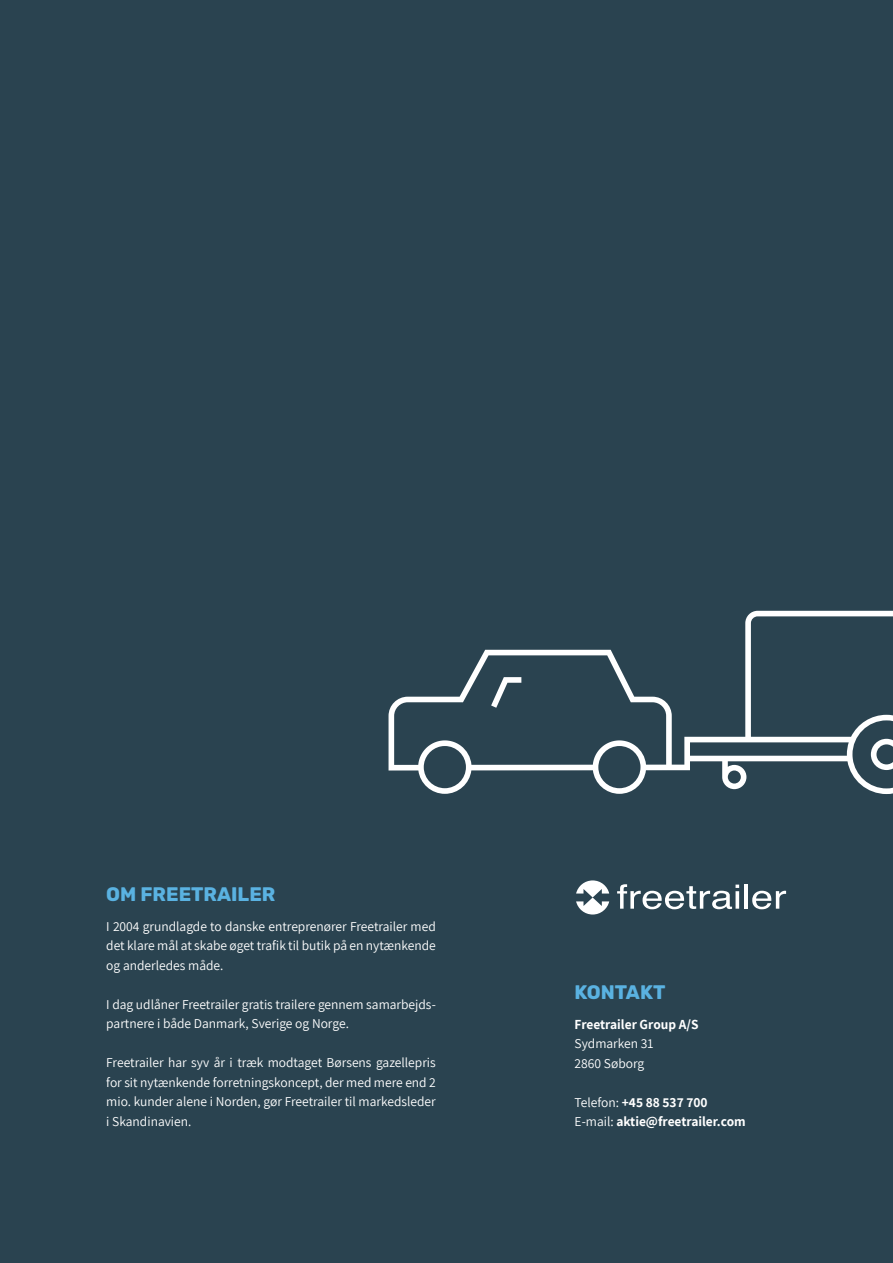
<style>
.page{position:relative;width:893px;height:1263px;background:#2a4350}
.page>*{position:absolute;margin:0;border:0;box-sizing:border-box;transform-origin:0 0}
.t1{font:700 19.5px "Rubik";color:#5ab2e1}
.t2{font:13.5px/19.5px "Assistant";color:#fff}
.t3{font:700 13.5px/19.5px "Assistant";color:#fff}
.s1{font-weight:400}
</style>
<div class="page">
<svg style="left:389px;top:611px;width:504px;height:183px"></svg>
<svg style="left:617px;top:884px;width:122px;height:25px"></svg>
<svg style="left:735px;top:891px;width:4px;height:18px"></svg>
<hr style="left:745px;top:884px;width:3px;height:25px;background:#fff">
<svg style="left:752px;top:891px;width:34px;height:18px"></svg>
<svg style="left:576px;top:880px;width:33px;height:34px"></svg>
<h1 class="t1" style="left:106px;top:883px;width:171px">OM FREETRAILER</h1>
<p class="t2" style="left:106px;top:916px;width:331px;text-align:justify">I 2004 grundlagde to danske entreprenører Freetrailer med det klare mål at skabe øget trafik til butik på en nytænkende og anderledes måde.</p>
<p class="t2" style="left:106px;top:994px;width:331px">I dag udlåner Freetrailer gratis trailere gennem samarbejds&shy;partnere i både Danmark, Sverige og Norge.</p>
<p class="t2" style="left:106px;top:1052px;width:331px;text-align:justify">Freetrailer har syv år i træk modtaget Børsens gazellepris for sit nytænkende forretningskoncept, der med mere end 2 mio. kunder alene i Norden, gør Freetrailer til markedsleder i Skandinavien.</p>
<h1 class="t1" style="left:575px;top:981px;width:92px">KONTAKT</h1>
<p class="t3" style="left:575px;top:1014px;width:125px">Freetrailer Group A/S</p>
<p class="t2" style="left:575px;top:1033px;width:81px">Sydmarken 31<br>2860 Søborg</p>
<p class="t3" style="left:575px;top:1092px;width:173px"><span class="s1">Telefon:</span> +45 88 537 700<br><span class="s1">E-mail:</span> aktie@freetrailer.com</p>
</div>
